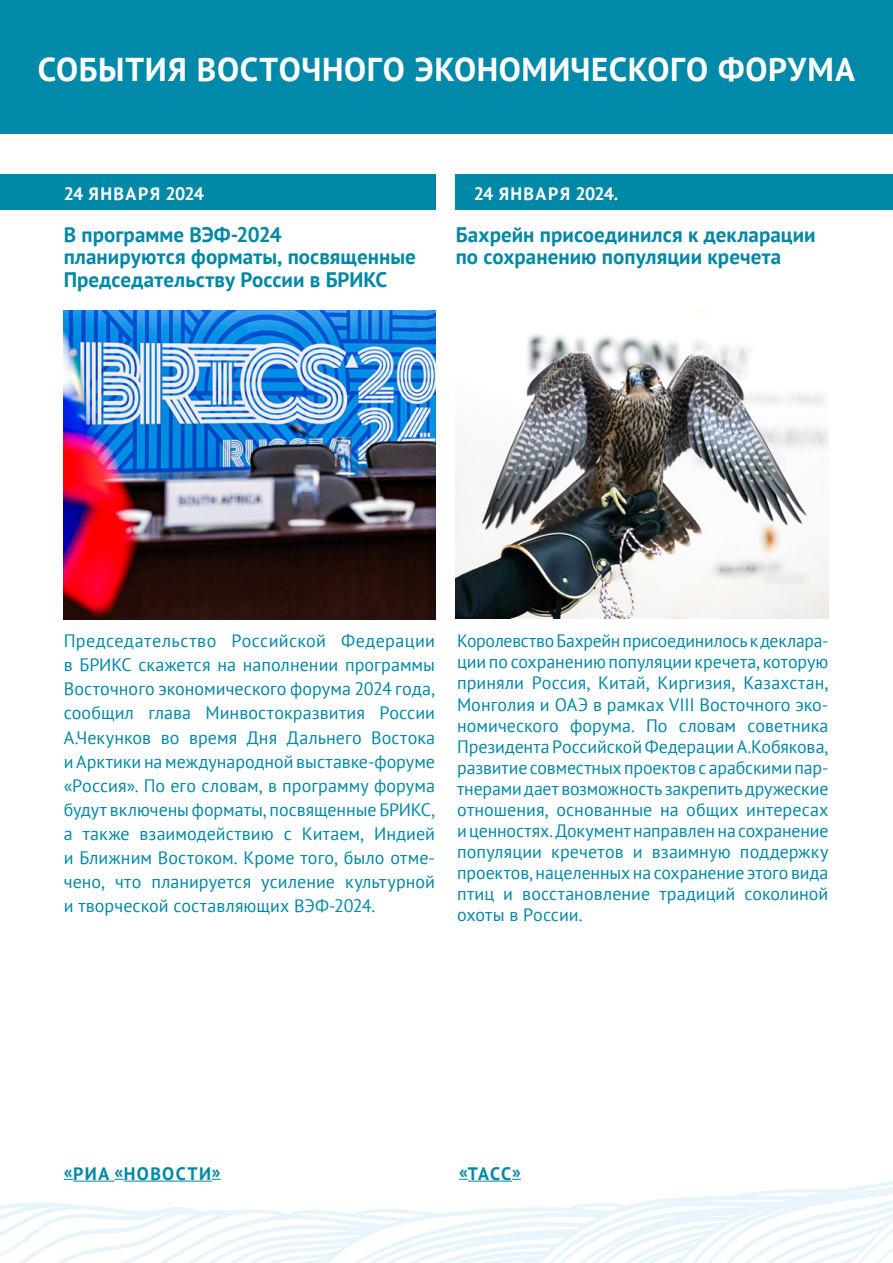
<style>
.page{position:relative;width:893px;height:1263px;background:#fff}
.page>*{position:absolute;margin:0;border:0;box-sizing:border-box;transform-origin:0 0}
.t1{font:700 33px "PT Sans";letter-spacing:.015em;color:#fff}
.t2{font:700 21px/22.5px "PT Sans";letter-spacing:.005em;color:#0088a7}
.t3{font:18px/21px "PT Sans";letter-spacing:.005em;color:#0088a7;text-align:justify}
.t4{font:700 18px "PT Sans";letter-spacing:.075em;color:#fff}
.t5{font:700 18px "PT Sans";letter-spacing:.075em;color:#0088a7}
</style>
<div class="page">
<svg style="left:0;top:1178px;width:893px;height:85px"></svg>
<div style="left:0;top:0;width:893px;height:134px;background:#0089a8"></div>
<div style="left:0;top:174px;width:435px;height:36px;background:#0088a7"></div>
<div style="left:456px;top:174px;width:437px;height:36px;background:#0088a7"></div>
<img style="left:64px;top:310px;width:371px;height:309px">
<img style="left:456px;top:310px;width:372px;height:309px">
<hr style="left:73px;top:1181px;width:42px;height:1px;background:#0088a7">
<hr style="left:124px;top:1181px;width:88px;height:1px;background:#0088a7">
<hr style="left:468px;top:1181px;width:44px;height:1px;background:#0088a7">
<h1 class="t1" style="left:38px;top:47px;width:819px">СОБЫТИЯ ВОСТОЧНОГО ЭКОНОМИЧЕСКОГО ФОРУМА</h1>
<p class="t4" style="left:64px;top:181px;width:142px">24 ЯНВАРЯ 2024</p>
<p class="t4" style="left:474px;top:181px;width:146px">24 ЯНВАРЯ 2024.</p>
<p class="t2" style="left:64px;top:223px;width:354px">В программе ВЭФ-2024<br>планируются форматы, посвященные<br>Председательству России в БРИКС</p>
<p class="t2" style="left:456px;top:223px;width:361px">Бахрейн присоединился к декларации по сохранению популяции кречета</p>
<p class="t3" style="left:64px;top:629px;width:373px;line-height:24px">Председательство Российской Федерации в БРИКС скажется на наполнении программы Восточного экономического форума 2024 года, сообщил глава Минвостокразвития России А.Чекунков во время Дня Дальнего Востока и Арктики на международной выставке-форуме «Россия». По его словам, в программу форума будут включены форматы, посвященные БРИКС, а также взаимодействию с Китаем, Индией и Ближним Востоком. Кроме того, было отме&shy;чено, что планируется усиление культурной и творческой составляющих ВЭФ-2024.</p>
<p class="t3" style="left:457px;top:630px;width:373px">Королевство Бахрейн присоединилось к деклара&shy;ции по сохранению популяции кречета, которую приняли Россия, Китай, Киргизия, Казахстан, Монголия и ОАЭ в рамках VIII Восточного эко&shy;номического форума. По словам советника Президента Российской Федерации А.Кобякова, развитие совместных проектов с арабскими пар&shy;тнерами дает возможность закрепить дружеские отношения, основанные на общих интересах и ценностях. Документ направлен на сохранение популяции кречетов и взаимную поддержку проектов, нацеленных на сохранение этого вида птиц и восстановление традиций соколиной охоты в России.</p>
<p class="t5" style="left:64px;top:1161px;width:158px">«РИА «НОВОСТИ»</p>
<p class="t5" style="left:459px;top:1161px;width:63px">«ТАСС»</p>
</div>
